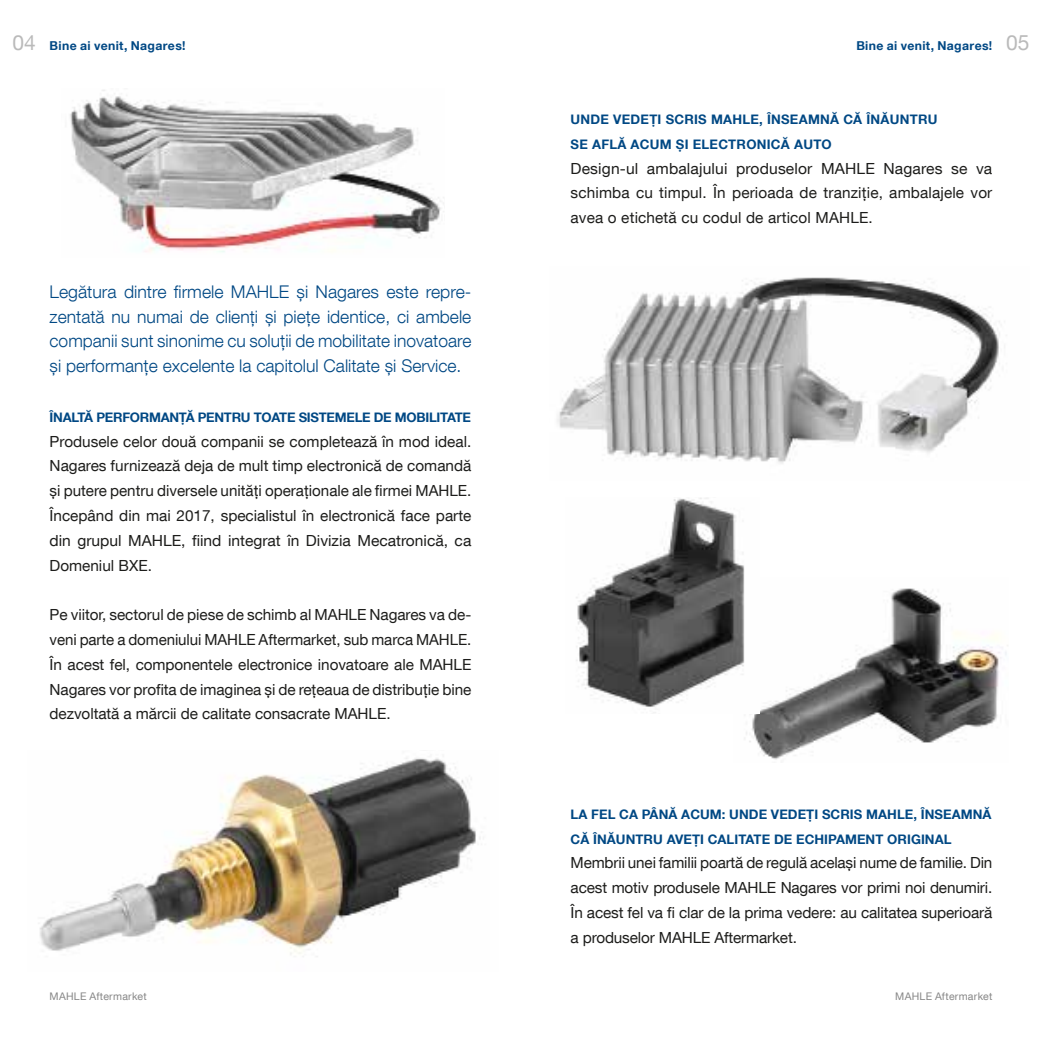
<style>
.page{position:relative;width:1042px;height:1042px;background:#fff}
.page>*{position:absolute;margin:0;border:0;box-sizing:border-box;transform-origin:0 0}
.t1{font:21px "Helvetica Neue LT Com";color:#bababa}
.t2{font:300 17.5px/24.8px "Helvetica Neue LT Com";color:#004884;text-align:justify}
.t3{font:15.4px/24.8px "Helvetica Neue LT Com";letter-spacing:-.005em;color:#1d1d1b;text-align:justify}
.t4{font:700 13.12px/24.8px "Helvetica Neue LT Com";letter-spacing:.005em;color:#004884}
.t5{font:700 13.12px "Helvetica Neue LT Com";letter-spacing:-.02em;color:#004884}
.t6{font:700 12.25px "Helvetica Neue LT Com";letter-spacing:.03em;color:#004884}
.t7{font:10.5px "Helvetica Neue LT Com";letter-spacing:.025em;color:#878787}
</style>
<div class="page">
<img style="left:40px;top:758px;width:440px;height:199px">
<img style="left:557px;top:277px;width:443px;height:187px">
<img style="left:744px;top:588px;width:264px;height:172px">
<img style="left:576px;top:498px;width:183px;height:215px">
<img style="left:70px;top:90px;width:374px;height:162px">
<h1 class="t1" style="left:12px;top:29px;width:25px">04</h1>
<h1 class="t1" style="left:1006px;top:29px;width:25px">05</h1>
<p class="t6" style="left:50px;top:38px;width:138px">Bine ai venit, Nagares!</p>
<p class="t6" style="left:856px;top:38px;width:138px">Bine ai venit, Nagares!</p>
<p class="t2" style="left:50px;top:279px;width:423px">Legătura dintre firmele MAHLE şi Nagares este repre&shy;zentată nu numai de clienţi şi pieţe identice, ci ambele companii sunt sinonime cu soluţii de mobilitate inovatoare şi performanţe excelente la capitolul Calitate şi Service.</p>
<p class="t5" style="left:50px;top:409px;width:423px">ÎNALTĂ PERFORMANŢĂ PENTRU TOATE SISTEMELE DE MOBILITATE</p>
<p class="t3" style="left:50px;top:428px;width:423px">Produsele celor două companii se completează în mod ideal.<br>Nagares furnizează deja de mult timp electronică de comandă şi putere pentru diversele unităţi operaţionale ale firmei MAHLE.<br>Începând din mai 2017, specialistul în electronică face parte din grupul MAHLE, fiind integrat în Divizia Mecatronică, ca Domeniul BXE.</p>
<p class="t3" style="left:50px;top:602px;width:423px">Pe viitor, sectorul de piese de schimb al MAHLE Nagares va de&shy;veni parte a domeniului MAHLE Aftermarket, sub marca MAHLE.<br>În acest fel, componentele electronice inovatoare ale MAHLE Nagares vor profita de imaginea şi de reţeaua de distribuţie bine dezvoltată a mărcii de calitate consacrate MAHLE.</p>
<p class="t4" style="left:570px;top:107px;width:368px">UNDE VEDEŢI SCRIS MAHLE, ÎNSEAMNĂ CĂ ÎNĂUNTRU<br>SE AFLĂ ACUM ŞI ELECTRONICĂ AUTO</p>
<p class="t3" style="left:570px;top:155px;width:423px">Design-ul ambalajului produselor MAHLE Nagares se va schimba cu timpul. În perioada de tranziţie, ambalajele vor avea o etichetă cu codul de articol MAHLE.</p>
<p class="t4" style="left:570px;top:801px;width:422px">LA FEL CA PÂNĂ ACUM: UNDE VEDEŢI SCRIS MAHLE, ÎNSEAMNĂ<br>CĂ ÎNĂUNTRU AVEŢI CALITATE DE ECHIPAMENT ORIGINAL</p>
<p class="t3" style="left:570px;top:850px;width:423px">Membrii unei familii poartă de regulă acelaşi nume de familie. Din acest motiv produsele MAHLE Nagares vor primi noi denumiri.<br>În acest fel va fi clar de la prima vedere: au calitatea superioară a produselor MAHLE Aftermarket.</p>
<p class="t7" style="left:50px;top:990px;width:99px">MAHLE Aftermarket</p>
<p class="t7" style="left:895px;top:989px;width:99px">MAHLE Aftermarket</p>
</div>
